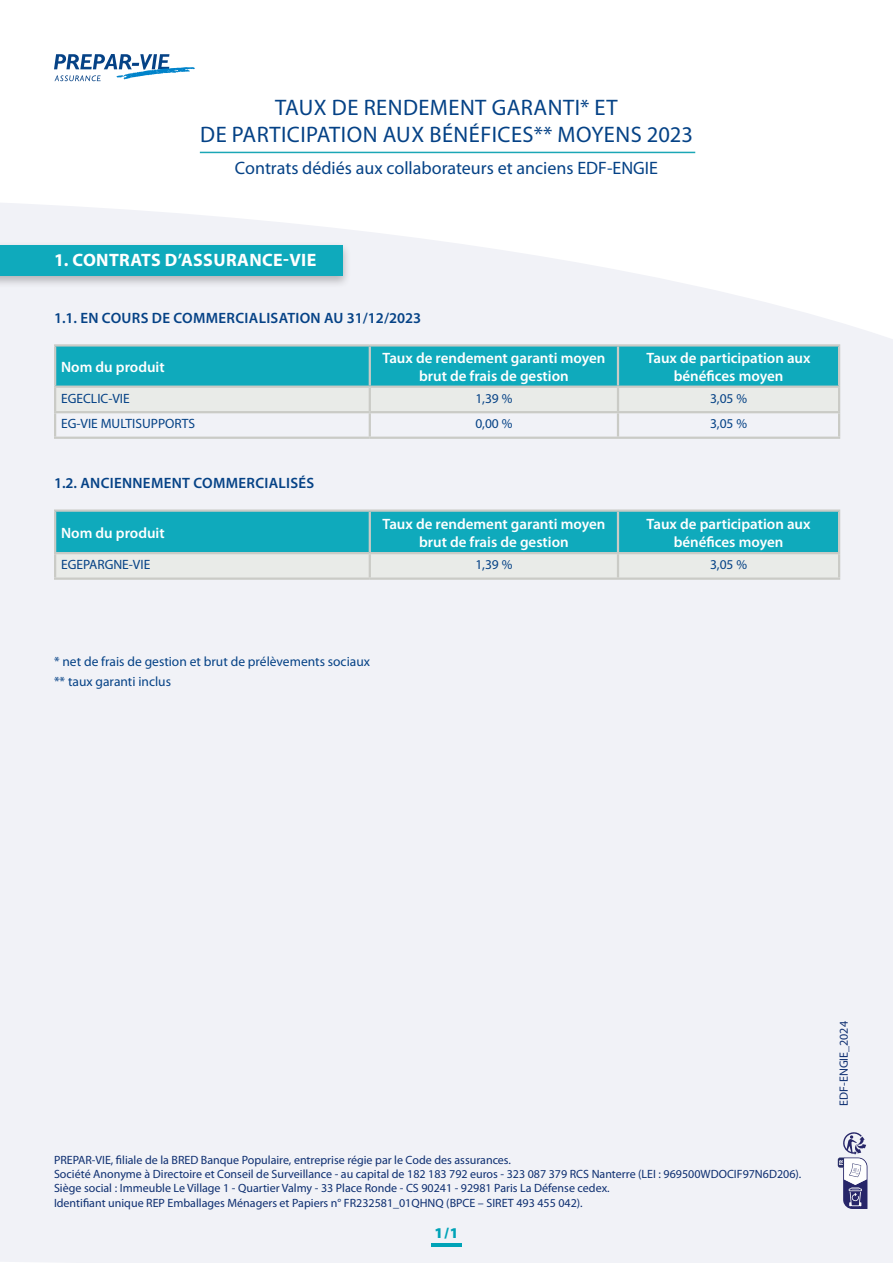
<style>
.page{position:relative;width:893px;height:1263px;background:#fff}
.page>*{position:absolute;margin:0;border:0;box-sizing:border-box;transform-origin:0 0}
.t1{font:22.5px "Myriad Pro";letter-spacing:.02em;color:#054286}
.t2{font:18px "Myriad Pro";color:#054286}
.t3{font:700 18px "Myriad Pro";letter-spacing:.02em;color:#fff}
.t4{font:600 15px/18px "Myriad Pro";color:#fff;text-align:center}
.t5{font:600 15px "Myriad Pro";letter-spacing:.02em;color:#054286}
.t6{font:900 15px "Myriad Pro";color:#00a3b7}
.t7{font:13.5px "Myriad Pro";color:#054286}
.t8{font:12px "Myriad Pro";color:#0e2f71}
</style>
<div class="page">
<div style="left:0;top:203px;width:893px;height:1060px;background:#f1f2f7"></div>
<div style="left:0;top:241px;width:351px;height:47px;background:#231f20;opacity:.3"></div>
<div style="left:0;top:245px;width:342px;height:31px;background:#0faabc"></div>
<svg style="left:56px;top:512px;width:782px;height:65px;background:#5ec1cb"></svg>
<hr style="left:54px;top:509px;width:316px;height:3px;background:#cacbc6">
<hr style="left:54px;top:512px;width:2px;height:40px;background:#cacbc6">
<hr style="left:370px;top:509px;width:248px;height:3px;background:#cacbc6">
<hr style="left:369px;top:512px;width:2px;height:40px;background:#cacbc6">
<hr style="left:618px;top:509px;width:222px;height:3px;background:#cacbc6">
<hr style="left:617px;top:512px;width:2px;height:40px;background:#cacbc6">
<hr style="left:838px;top:512px;width:2px;height:40px;background:#cacbc6">
<hr style="left:54px;top:552px;width:316px;height:2px;background:#cacbc6">
<hr style="left:370px;top:552px;width:248px;height:2px;background:#cacbc6">
<hr style="left:618px;top:552px;width:222px;height:2px;background:#cacbc6">
<hr style="left:54px;top:554px;width:2px;height:23px;background:#cacbc6">
<hr style="left:369px;top:554px;width:2px;height:23px;background:#cacbc6">
<hr style="left:617px;top:554px;width:2px;height:23px;background:#cacbc6">
<hr style="left:838px;top:554px;width:2px;height:23px;background:#cacbc6">
<hr style="left:54px;top:577px;width:316px;height:3px;background:#cacbc6">
<hr style="left:370px;top:577px;width:248px;height:3px;background:#cacbc6">
<hr style="left:618px;top:577px;width:222px;height:3px;background:#cacbc6">
<svg style="left:56px;top:347px;width:782px;height:64px;background:#61c2cc"></svg>
<hr style="left:54px;top:344px;width:316px;height:3px;background:#cacbc6">
<hr style="left:54px;top:347px;width:2px;height:39px;background:#cacbc6">
<hr style="left:370px;top:344px;width:248px;height:3px;background:#cacbc6">
<hr style="left:369px;top:347px;width:2px;height:39px;background:#cacbc6">
<hr style="left:618px;top:344px;width:222px;height:3px;background:#cacbc6">
<hr style="left:617px;top:347px;width:2px;height:39px;background:#cacbc6">
<hr style="left:838px;top:347px;width:2px;height:39px;background:#cacbc6">
<hr style="left:54px;top:386px;width:316px;height:2px;background:#cacbc6">
<hr style="left:370px;top:386px;width:248px;height:2px;background:#cacbc6">
<hr style="left:618px;top:386px;width:222px;height:2px;background:#cacbc6">
<hr style="left:54px;top:388px;width:2px;height:23px;background:#cacbc6">
<hr style="left:369px;top:388px;width:2px;height:23px;background:#cacbc6">
<hr style="left:617px;top:388px;width:2px;height:23px;background:#cacbc6">
<hr style="left:838px;top:388px;width:2px;height:23px;background:#cacbc6">
<hr style="left:54px;top:411px;width:316px;height:2px;background:#cacbc6">
<hr style="left:54px;top:413px;width:2px;height:24px;background:#cacbc6">
<hr style="left:370px;top:411px;width:248px;height:2px;background:#cacbc6">
<hr style="left:369px;top:413px;width:2px;height:24px;background:#cacbc6">
<hr style="left:618px;top:411px;width:222px;height:2px;background:#cacbc6">
<hr style="left:617px;top:413px;width:2px;height:24px;background:#cacbc6">
<hr style="left:838px;top:413px;width:2px;height:24px;background:#cacbc6">
<hr style="left:54px;top:437px;width:316px;height:2px;background:#cacbc6">
<hr style="left:370px;top:437px;width:248px;height:2px;background:#cacbc6">
<hr style="left:618px;top:437px;width:222px;height:2px;background:#cacbc6">
<hr style="left:431px;top:1243px;width:30px;height:3px;background:#00a3b7">
<svg style="left:54px;top:54px;width:141px;height:27px"></svg>
<svg style="left:838px;top:1132px;width:29px;height:77px"></svg>
<hr style="left:200px;top:152px;width:495px;height:1px;background:#1ba7b6">
<p class="t1" style="left:275px;top:95px;width:344px">TAUX DE RENDEMENT GARANTI* ET</p>
<p class="t1" style="left:200px;top:122px;width:494px">DE PARTICIPATION AUX BÉNÉFICES** MOYENS 2023</p>
<p class="t2" style="left:235px;top:158px;width:424px">Contrats dédiés aux collaborateurs et anciens EDF-ENGIE</p>
<p class="t3" style="left:54px;top:250px;width:264px">1. CONTRATS D’ASSURANCE-VIE</p>
<p class="t5" style="left:54px;top:309px;width:369px">1.1. EN COURS DE COMMERCIALISATION AU 31/12/2023</p>
<p class="t4" style="left:61px;top:358px;width:105px">Nom du produit</p>
<p class="t4" style="left:382px;top:349px;width:224px">Taux de rendement garanti moyen brut de frais de gestion</p>
<p class="t4" style="left:647px;top:349px;width:166px">Taux de participation aux bénéfices moyen</p>
<p class="t7" style="left:61px;top:391px;width:70px">EGECLIC-VIE</p>
<p class="t7" style="left:475px;top:391px;width:39px">1,39 %</p>
<p class="t7" style="left:710px;top:391px;width:39px">3,05 %</p>
<p class="t7" style="left:61px;top:416px;width:136px">EG-VIE MULTISUPPORTS</p>
<p class="t7" style="left:475px;top:416px;width:39px">0,00 %</p>
<p class="t7" style="left:710px;top:416px;width:39px">3,05 %</p>
<p class="t5" style="left:54px;top:474px;width:262px">1.2. ANCIENNEMENT COMMERCIALISÉS</p>
<p class="t4" style="left:61px;top:524px;width:105px">Nom du produit</p>
<p class="t4" style="left:382px;top:515px;width:224px">Taux de rendement garanti moyen brut de frais de gestion</p>
<p class="t4" style="left:647px;top:515px;width:166px">Taux de participation aux bénéfices moyen</p>
<p class="t7" style="left:61px;top:557px;width:91px">EGEPARGNE-VIE</p>
<p class="t7" style="left:475px;top:557px;width:39px">1,39 %</p>
<p class="t7" style="left:710px;top:557px;width:39px">3,05 %</p>
<p class="t7" style="left:54px;top:654px;width:318px">* net de frais de gestion et brut de prélèvements sociaux</p>
<p class="t7" style="left:54px;top:674px;width:119px">** taux garanti inclus</p>
<p class="t8" style="left:54px;top:1153px;width:459px">PREPAR-VIE, filiale de la BRED Banque Populaire, entreprise régie par le Code des assurances.</p>
<p class="t8" style="left:54px;top:1167px;width:749px">Société Anonyme à Directoire et Conseil de Surveillance - au capital de 182 183 792 euros - 323 087 379 RCS Nanterre (LEI : 969500WDOCIF97N6D206).</p>
<p class="t8" style="left:54px;top:1182px;width:557px">Siège social : Immeuble Le Village 1 - Quartier Valmy - 33 Place Ronde - CS 90241 - 92981 Paris La Défense cedex.</p>
<p class="t8" style="left:54px;top:1196px;width:530px">Identifiant unique REP Emballages Ménagers et Papiers n° FR232581_01QHNQ (BPCE – SIRET 493 455 042).</p>
<p class="t6" style="left:435px;top:1225px;width:25px">1/1</p>
<p class="t8" style="left:837px;top:1106px;width:86px;rotate:-90deg">EDF-ENGIE_2024</p>
</div>
